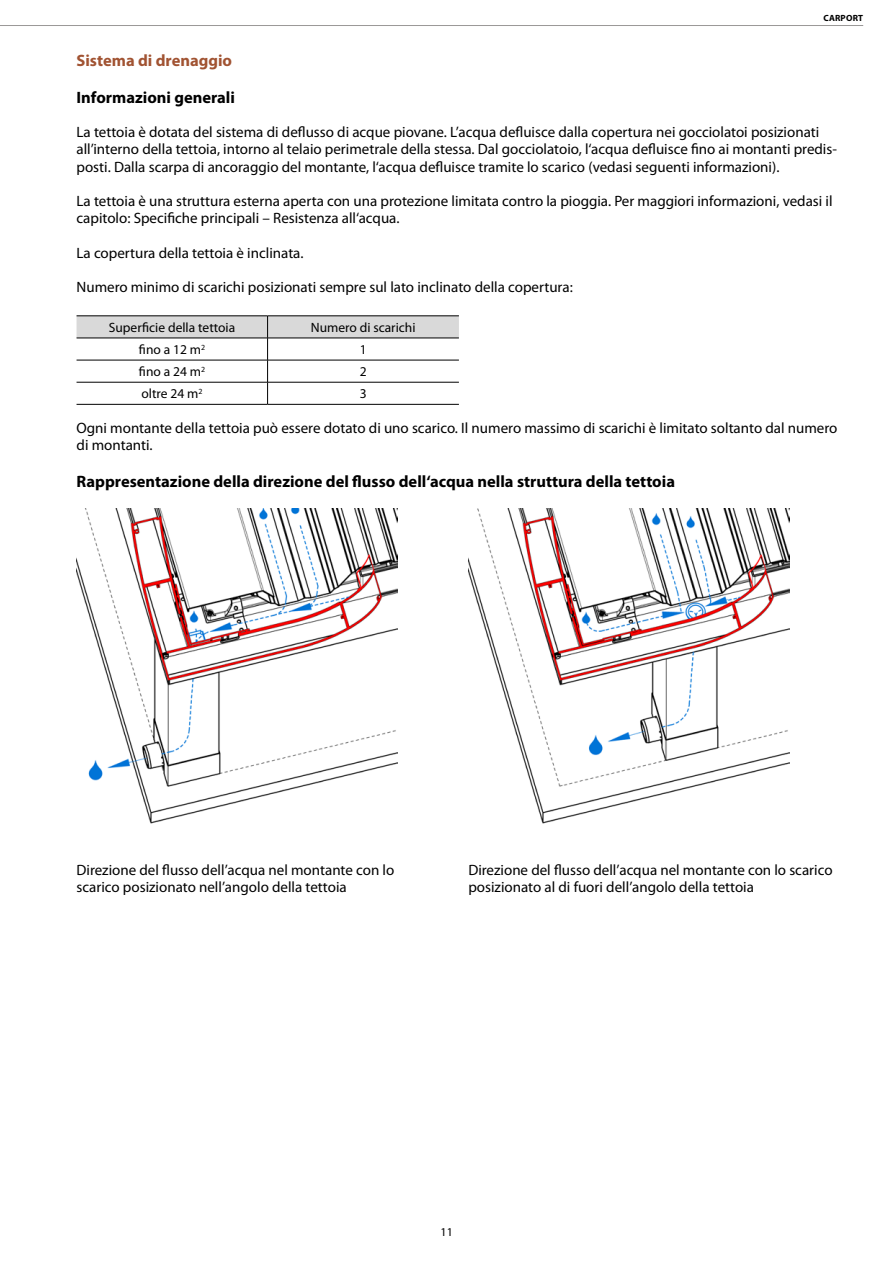
<style>
.page{position:relative;width:893px;height:1263px;background:#fff}
.page>*{position:absolute;margin:0;border:0;box-sizing:border-box;transform-origin:0 0}
.t1{font:700 16.5px "Myriad Pro";color:#000}
.t2{font:700 16.5px "Myriad Pro";color:#a15332}
.t3{font:15px/17.2px "Myriad Pro";color:#000}
.t4{font:13.5px "Myriad Pro";color:#000}
.t5{font:12px "Myriad Pro";color:#000}
.t6{font:700 9px "Myriad Pro";letter-spacing:.02em;color:#000}
</style>
<div class="page">
<hr style="left:0;top:25px;width:863px;height:1px;background:#9b9998">
<img style="left:77px;top:508px;width:321px;height:316px">
<img style="left:468px;top:508px;width:322px;height:316px">
<svg style="left:77px;top:316px;width:382px;height:88px"></svg>
<hr style="left:77px;top:404px;width:191px;height:1px;background:#000">
<hr style="left:268px;top:404px;width:191px;height:1px;background:#000">
<p class="t6" style="left:823px;top:12px;width:41px">CARPORT</p>
<p class="t2" style="left:77px;top:50px;width:157px">Sistema di drenaggio</p>
<p class="t1" style="left:77px;top:86px;width:160px">Informazioni generali</p>
<p class="t3" style="left:77px;top:123px;width:762px">La tettoia è dotata del sistema di deflusso di acque piovane. L’acqua defluisce dalla copertura nei gocciolatoi posizionati all’interno della tettoia, intorno al telaio perimetrale della stessa. Dal gocciolatoio, l‘acqua defluisce fino ai montanti predis&shy;posti. Dalla scarpa di ancoraggio del montante, l‘acqua defluisce tramite lo scarico (vedasi seguenti informazioni).</p>
<p class="t3" style="left:77px;top:192px;width:758px">La tettoia è una struttura esterna aperta con una protezione limitata contro la pioggia. Per maggiori informazioni, vedasi il capitolo: Specifiche principali – Resistenza all‘acqua.</p>
<p class="t3" style="left:77px;top:244px;width:229px">La copertura della tettoia è inclinata.</p>
<p class="t3" style="left:77px;top:278px;width:498px">Numero minimo di scarichi posizionati sempre sul lato inclinato della copertura:</p>
<p class="t4" style="left:109px;top:319px;width:128px">Superficie della tettoia</p>
<p class="t4" style="left:311px;top:319px;width:106px">Numero di scarichi</p>
<p class="t4" style="left:139px;top:341px;width:68px">fino a 12 m<sup>2</sup></p>
<p class="t4" style="left:360px;top:341px;width:8px">1</p>
<p class="t4" style="left:139px;top:363px;width:68px">fino a 24 m<sup>2</sup></p>
<p class="t4" style="left:360px;top:363px;width:8px">2</p>
<p class="t4" style="left:142px;top:385px;width:62px">oltre 24 m<sup>2</sup></p>
<p class="t4" style="left:360px;top:385px;width:8px">3</p>
<p class="t3" style="left:77px;top:419px;width:762px">Ogni montante della tettoia può essere dotato di uno scarico. Il numero massimo di scarichi è limitato soltanto dal numero di montanti.</p>
<p class="t1" style="left:77px;top:470px;width:600px">Rappresentazione della direzione del flusso dell‘acqua nella struttura della tettoia</p>
<p class="t3" style="left:77px;top:861px;width:319px">Direzione del flusso dell’acqua nel montante con lo scarico posizionato nell’angolo della tettoia</p>
<p class="t3" style="left:468px;top:861px;width:366px">Direzione del flusso dell’acqua nel montante con lo scarico posizionato al di fuori dell’angolo della tettoia</p>
<p class="t5" style="left:440px;top:1225px;width:14px">11</p>
</div>
